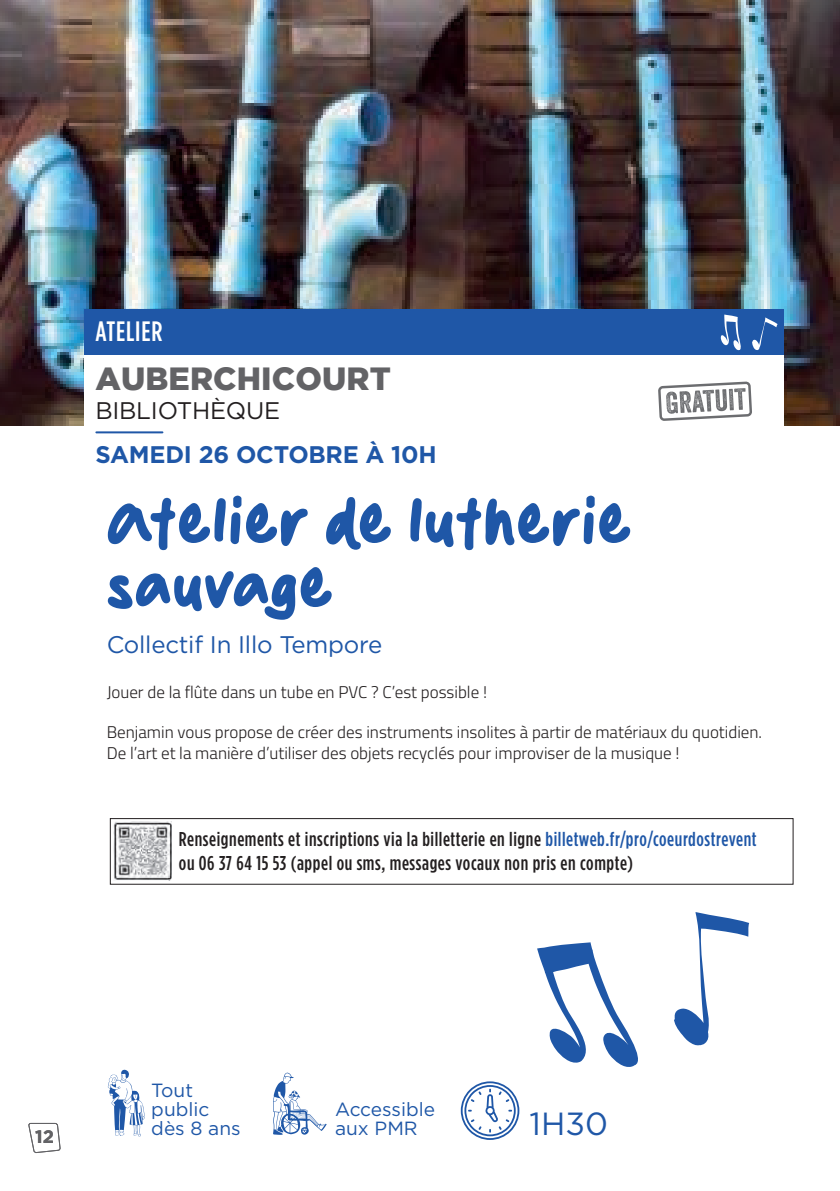
<style>
.page{position:relative;width:840px;height:1191px;background:#fff}
.page>*{position:absolute;margin:0;border:0;box-sizing:border-box;transform-origin:0 0}
.t1{font:56px/64px "Mommy Talk";letter-spacing:.02em;color:#1f57a7}
.t2{font:900 32px "Gotham";letter-spacing:.005em;color:#636366}
.t3{font:32px "Gotham";color:#1f57a7}
.t4{font:500 28px "Gotham Condensed";letter-spacing:.03em;color:#fff}
.t5{font:24px "Gotham";letter-spacing:-.01em;color:#1f57a7}
.t6{font:700 24px "Gotham";letter-spacing:-.01em;color:#1f57a7}
.t7{font:24px "Gotham";letter-spacing:-.01em;color:#231f20}
.t8{font:500 20px/24px "Gotham Condensed";letter-spacing:.03em;color:#231f20}
.t9{font:19px/19px "Gotham";color:#1f57a7}
.t10{font:700 18px "Gotham";color:#636366}
.t11{font:300 17px/20.4px "Titillium Web";color:#231f20}
.s1{color:#1f57a7}
</style>
<div class="page">
<svg style="left:28px;top:1122px;width:32px;height:31px"></svg>
<img style="left:0;top:0;width:839px;height:425px">
<svg style="left:107px;top:1069px;width:37px;height:67px"></svg>
<svg style="left:273px;top:1072px;width:53px;height:62px"></svg>
<svg style="left:460px;top:1081px;width:59px;height:59px"></svg>
<div style="left:84px;top:310px;width:698px;height:45px;background:#1f57a7"></div>
<div style="left:84px;top:355px;width:698px;height:463px;background:#fff"></div>
<hr style="left:96px;top:431px;width:66px;height:2px;background:#1f57a7">
<svg style="left:720px;top:314px;width:21px;height:36px"></svg>
<svg style="left:752px;top:317px;width:25px;height:33px"></svg>
<div style="left:110px;top:818px;width:683px;height:66px;border:1px solid #231f20"></div>
<img style="left:113px;top:821px;width:58px;height:60px">
<svg style="left:537px;top:942px;width:101px;height:125px"></svg>
<svg style="left:674px;top:912px;width:74px;height:133px"></svg>
<svg style="left:658px;top:381px;width:93px;height:40px"></svg>
<h3 class="t4" style="left:95px;top:315px;width:69px">ATELIER</h3>
<h2 class="t2" style="left:95px;top:360px;width:296px">AUBERCHICOURT</h2>
<h3 class="t7" style="left:95px;top:395px;width:186px">BIBLIOTHÈQUE</h3>
<h3 class="t6" style="left:95px;top:439px;width:343px">SAMEDI 26 OCTOBRE À 10H</h3>
<h1 class="t1" style="left:107px;top:489px;width:526px">Atelier de lutherie sauvage</h1>
<h3 class="t5" style="left:107px;top:629px;width:277px">Collectif In Illo Tempore</h3>
<p class="t11" style="left:107px;top:680px;width:382px">Jouer de la flûte dans un tube en PVC ? C’est possible !</p>
<p class="t11" style="left:107px;top:721px;width:656px">Benjamin vous propose de créer des instruments insolites à partir de matériaux du quotidien.<br>De l’art et la manière d’utiliser des objets recyclés pour improviser de la musique !</p>
<p class="t8" style="left:179px;top:827px;width:578px">Renseignements et inscriptions via la billetterie en ligne <span class="s1">billetweb.fr/pro/coeurdostrevent </span>ou 06 37 64 15 53 (appel ou sms, messages vocaux non pris en compte)</p>
<p class="t10" style="left:35px;top:1125px;width:20px">12</p>
<p class="t9" style="left:151px;top:1080px;width:91px">Tout public dès 8 ans</p>
<p class="t9" style="left:335px;top:1099px;width:101px">Accessible aux PMR</p>
<h2 class="t3" style="left:529px;top:1103px;width:80px">1H30</h2>
</div>
